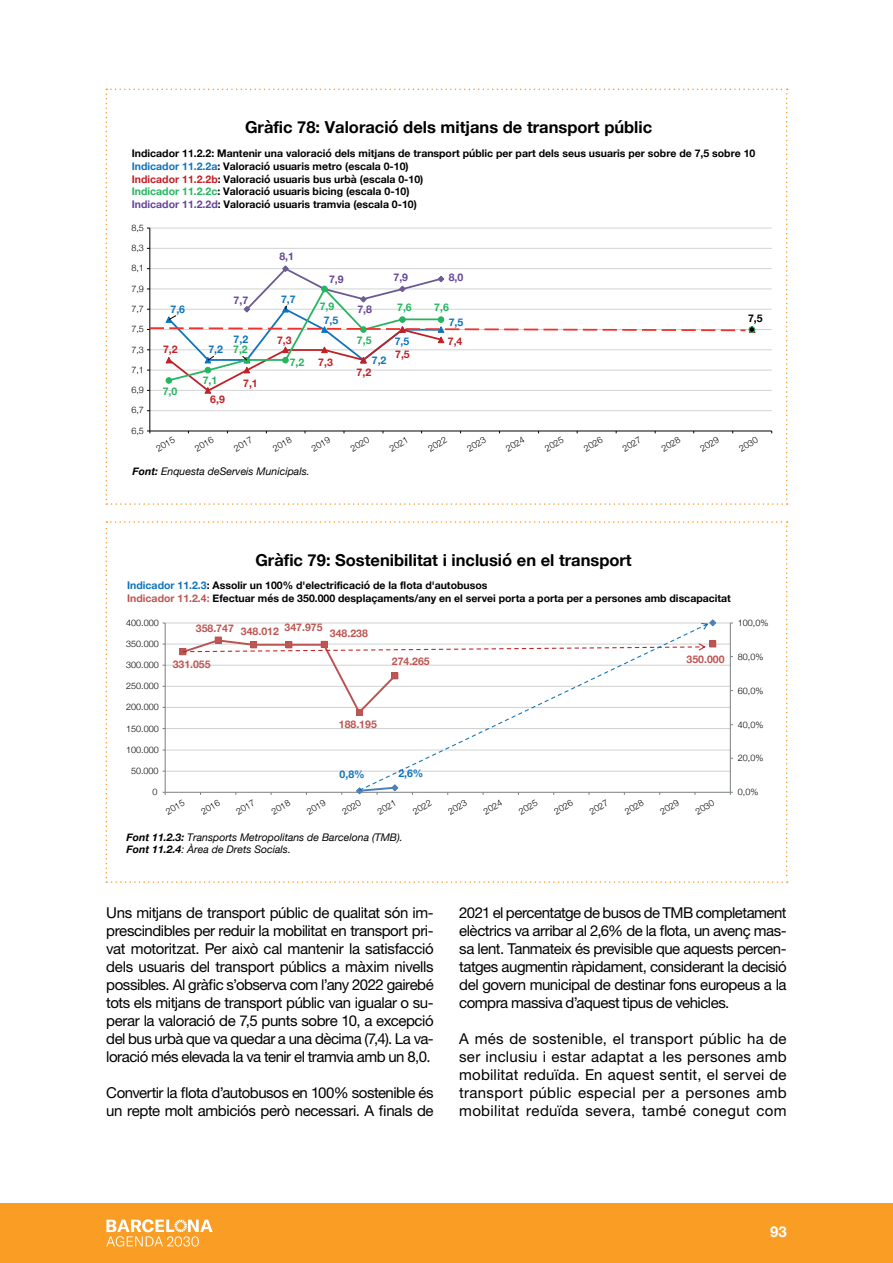
<style>
.page{position:relative;width:893px;height:1263px;background:#fff}
.page>*{position:absolute;margin:0;border:0;box-sizing:border-box;transform-origin:0 0}
.t1{font:700 16.5px "Helvetica Neue";color:#000}
.t2{font:15px/18px "Helvetica Neue LT Std";letter-spacing:-.03em;color:#000;text-align:justify}
.t3{font:700 15px "Helvetica Neue LT Std";color:#fff}
.t4{font:700 10.5px/12.6px "Helvetica Neue";color:#000}
.t5{font:italic 10.5px/12.6px "Helvetica Neue";color:#000}
.t6{font:700 10.5px "Helvetica Neue";color:#bd5654}
.t7{font:700 10.5px "Helvetica Neue";color:#0e74bb}
.t8{font:700 10.5px "Helvetica Neue";color:#c12026}
.t9{font:700 10.5px "Helvetica Neue";color:#25b45f}
.t10{font:700 10.5px "Helvetica Neue";color:#65449b}
.t11{font:300 9px "Helvetica Neue";color:#000}
.s1{color:#0e74bb}
.s2{color:#c12026}
.s3{color:#25b45f}
.s4{color:#65449b}
.s5{font-weight:700}
.s6{color:#bd5654}
</style>
<div class="page">
<div style="left:0;top:1203px;width:893px;height:60px;background:#f99d25"></div>
<svg style="left:106px;top:1219px;width:107px;height:27px"></svg>
<svg style="left:106px;top:89px;width:682px;height:416px"></svg>
<svg style="left:106px;top:521px;width:682px;height:362px"></svg>
<p class="t1" style="left:245px;top:115px;width:409px">Gràfic 78: Valoració dels mitjans de transport públic</p>
<p class="t4" style="left:132px;top:148px;width:625px">Indicador 11.2.2: Mantenir una valoració dels mitjans de transport públic per part dels seus usuaris per sobre de 7,5 sobre 10<br><span class="s1">Indicador 11.2.2a</span>: Valoració usuaris metro (escala 0-10)<br><span class="s2">Indicador 11.2.2b</span>: Valoració usuaris bus urbà (escala 0-10)<br><span class="s3">Indicador 11.2.2c</span>: Valoració usuaris bicing (escala 0-10)<br><span class="s4">Indicador 11.2.2d</span>: Valoració usuaris tramvia (escala 0-10)</p>
<p class="t11" style="left:131px;top:220px;width:14px">8,5</p>
<p class="t11" style="left:131px;top:241px;width:14px">8,3</p>
<p class="t11" style="left:131px;top:261px;width:14px">8,1</p>
<p class="t11" style="left:131px;top:281px;width:14px">7,9</p>
<p class="t11" style="left:131px;top:302px;width:14px">7,7</p>
<p class="t11" style="left:131px;top:322px;width:14px">7,5</p>
<p class="t11" style="left:131px;top:342px;width:14px">7,3</p>
<p class="t11" style="left:131px;top:362px;width:14px">7,1</p>
<p class="t11" style="left:131px;top:383px;width:14px">6,9</p>
<p class="t11" style="left:131px;top:403px;width:14px">6,7</p>
<p class="t11" style="left:131px;top:423px;width:14px">6,5</p>
<p class="t7" style="left:171px;top:301px;width:16px">7,6</p>
<p class="t8" style="left:163px;top:341px;width:16px">7,2</p>
<p class="t9" style="left:163px;top:382px;width:16px">7,0</p>
<p class="t10" style="left:234px;top:292px;width:16px">7,7</p>
<p class="t7" style="left:234px;top:330px;width:16px">7,2</p>
<p class="t7" style="left:208px;top:341px;width:41px">7,2 <span class="s3">7,2</span></p>
<p class="t9" style="left:203px;top:372px;width:16px">7,1</p>
<p class="t8" style="left:210px;top:391px;width:16px">6,9</p>
<p class="t8" style="left:243px;top:375px;width:16px">7,1</p>
<p class="t10" style="left:279px;top:248px;width:16px">8,1</p>
<p class="t7" style="left:281px;top:291px;width:16px">7,7</p>
<p class="t8" style="left:277px;top:332px;width:16px">7,3</p>
<p class="t9" style="left:290px;top:354px;width:16px">7,2</p>
<p class="t10" style="left:329px;top:271px;width:16px">7,9</p>
<p class="t10" style="left:393px;top:269px;width:16px">7,9</p>
<p class="t10" style="left:449px;top:269px;width:16px">8,0</p>
<p class="t9" style="left:320px;top:298px;width:16px">7,9</p>
<p class="t7" style="left:324px;top:312px;width:16px">7,5</p>
<p class="t10" style="left:357px;top:301px;width:16px">7,8</p>
<p class="t9" style="left:397px;top:299px;width:16px">7,6</p>
<p class="t9" style="left:434px;top:299px;width:16px">7,6</p>
<p class="t7" style="left:449px;top:314px;width:16px">7,5</p>
<p class="t9" style="left:357px;top:332px;width:16px">7,5</p>
<p class="t7" style="left:395px;top:333px;width:16px">7,5</p>
<p class="t8" style="left:448px;top:333px;width:16px">7,4</p>
<p class="t8" style="left:318px;top:354px;width:16px">7,3</p>
<p class="t7" style="left:372px;top:352px;width:16px">7,2</p>
<p class="t8" style="left:357px;top:364px;width:16px">7,2</p>
<p class="t8" style="left:395px;top:346px;width:16px">7,5</p>
<p class="t4" style="left:748px;top:313px;width:16px">7,5</p>
<p class="t11" style="left:153px;top:443px;width:22px;rotate:-30deg">2015</p>
<p class="t11" style="left:192px;top:443px;width:22px;rotate:-30deg">2016</p>
<p class="t11" style="left:231px;top:443px;width:22px;rotate:-30deg">2017</p>
<p class="t11" style="left:270px;top:443px;width:22px;rotate:-30deg">2018</p>
<p class="t11" style="left:309px;top:443px;width:22px;rotate:-30deg">2019</p>
<p class="t11" style="left:348px;top:443px;width:22px;rotate:-30deg">2020</p>
<p class="t11" style="left:386px;top:443px;width:22px;rotate:-30deg">2021</p>
<p class="t11" style="left:425px;top:443px;width:22px;rotate:-30deg">2022</p>
<p class="t11" style="left:464px;top:443px;width:22px;rotate:-30deg">2023</p>
<p class="t11" style="left:503px;top:443px;width:22px;rotate:-30deg">2024</p>
<p class="t11" style="left:542px;top:443px;width:22px;rotate:-30deg">2025</p>
<p class="t11" style="left:581px;top:443px;width:22px;rotate:-30deg">2026</p>
<p class="t11" style="left:620px;top:443px;width:22px;rotate:-30deg">2027</p>
<p class="t11" style="left:658px;top:443px;width:22px;rotate:-30deg">2028</p>
<p class="t11" style="left:697px;top:443px;width:22px;rotate:-30deg">2029</p>
<p class="t11" style="left:736px;top:443px;width:22px;rotate:-30deg">2030</p>
<p class="t5" style="left:133px;top:466px;width:179px"><span class="s5">Font:</span> Enquesta deServeis Municipals.</p>
<p class="t1" style="left:255px;top:547px;width:378px">Gràfic 79: Sostenibilitat i inclusió en el transport</p>
<p class="t4" style="left:127px;top:579px;width:605px"><span class="s1">Indicador 11.2.3</span>: Assolir un 100% d'electrificació de la flota d'autobusos<br><span class="s6">Indicador 11.2.4:</span> Efectuar més de 350.000 desplaçaments/any en el servei porta a porta per a persones amb discapacitat</p>
<p class="t11" style="left:126px;top:615px;width:34px">400.000</p>
<p class="t11" style="left:126px;top:637px;width:34px">350.000</p>
<p class="t6" style="left:196px;top:620px;width:128px">358.747 348.012 347.975</p>
<p class="t6" style="left:330px;top:625px;width:39px">348.238</p>
<p class="t11" style="left:738px;top:615px;width:32px">100,0%</p>
<p class="t11" style="left:126px;top:658px;width:34px">300.000</p>
<p class="t11" style="left:126px;top:679px;width:34px">250.000</p>
<p class="t11" style="left:126px;top:700px;width:34px">200.000</p>
<p class="t11" style="left:126px;top:721px;width:34px">150.000</p>
<p class="t11" style="left:126px;top:743px;width:34px">100.000</p>
<p class="t11" style="left:131px;top:764px;width:29px">50.000</p>
<p class="t11" style="left:153px;top:785px;width:7px">0</p>
<p class="t6" style="left:173px;top:656px;width:39px">331.055</p>
<p class="t6" style="left:392px;top:653px;width:39px">274.265</p>
<p class="t6" style="left:687px;top:651px;width:39px">350.000</p>
<p class="t6" style="left:339px;top:716px;width:39px">188.195</p>
<p class="t7" style="left:340px;top:766px;width:27px">0,8%</p>
<p class="t7" style="left:398px;top:765px;width:27px">2,6%</p>
<p class="t11" style="left:163px;top:806px;width:22px;rotate:-30deg">2015</p>
<p class="t11" style="left:198px;top:806px;width:22px;rotate:-30deg">2016</p>
<p class="t11" style="left:233px;top:806px;width:22px;rotate:-30deg">2017</p>
<p class="t11" style="left:269px;top:806px;width:22px;rotate:-30deg">2018</p>
<p class="t11" style="left:304px;top:806px;width:22px;rotate:-30deg">2019</p>
<p class="t11" style="left:339px;top:806px;width:22px;rotate:-30deg">2020</p>
<p class="t11" style="left:375px;top:806px;width:22px;rotate:-30deg">2021</p>
<p class="t11" style="left:410px;top:806px;width:22px;rotate:-30deg">2022</p>
<p class="t11" style="left:445px;top:806px;width:22px;rotate:-30deg">2023</p>
<p class="t11" style="left:481px;top:806px;width:22px;rotate:-30deg">2024</p>
<p class="t11" style="left:516px;top:806px;width:22px;rotate:-30deg">2025</p>
<p class="t11" style="left:551px;top:806px;width:22px;rotate:-30deg">2026</p>
<p class="t11" style="left:587px;top:806px;width:22px;rotate:-30deg">2027</p>
<p class="t11" style="left:622px;top:806px;width:22px;rotate:-30deg">2028</p>
<p class="t11" style="left:657px;top:806px;width:22px;rotate:-30deg">2029</p>
<p class="t11" style="left:692px;top:806px;width:22px;rotate:-30deg">2030</p>
<p class="t5" style="left:127px;top:831px;width:278px"><span class="s5">Font 11.2.3:</span> Transports Metropolitans de Barcelona (TMB).<br><span class="s5">Font 11.2.4</span>: Àrea de Drets Socials.</p>
<p class="t11" style="left:738px;top:649px;width:27px">80,0%</p>
<p class="t11" style="left:738px;top:683px;width:27px">60,0%</p>
<p class="t11" style="left:738px;top:717px;width:27px">40,0%</p>
<p class="t11" style="left:738px;top:751px;width:27px">20,0%</p>
<p class="t11" style="left:738px;top:785px;width:22px">0,0%</p>
<p class="t2" style="left:106px;top:903px;width:329px">Uns mitjans de transport públic de qualitat són im&shy;prescindibles per reduir la mobilitat en transport pri&shy;vat motoritzat. Per això cal mantenir la satisfacció dels usuaris del transport públics a màxim nivells possibles. Al gràfic s’observa com l’any 2022 gairebé tots els mitjans de transport públic van igualar o su&shy;perar la valoració de 7,5 punts sobre 10, a excepció del bus urbà que va quedar a una dècima (7,4). La va&shy;loració més elevada la va tenir el tramvia amb un 8,0.</p>
<p class="t2" style="left:106px;top:1083px;width:329px">Convertir la flota d’autobusos en 100% sostenible és un repte molt ambiciós però necessari. A finals de</p>
<p class="t2" style="left:459px;top:903px;width:329px">2021 el percentatge de busos de TMB completament elèctrics va arribar al 2,6% de la flota, un avenç mas&shy;sa lent. Tanmateix és previsible que aquests percen&shy;tatges augmentin ràpidament, considerant la decisió del govern municipal de destinar fons europeus a la compra massiva d’aquest tipus de vehicles.</p>
<p class="t2" style="left:459px;top:1029px;width:329px">A més de sostenible, el transport públic ha de ser inclusiu i estar adaptat a les persones amb mobilitat reduïda. En aquest sentit, el servei de transport públic especial per a persones amb mobilitat reduïda severa, també conegut com</p>
<p class="t3" style="left:770px;top:1222px;width:18px">93</p>
</div>
